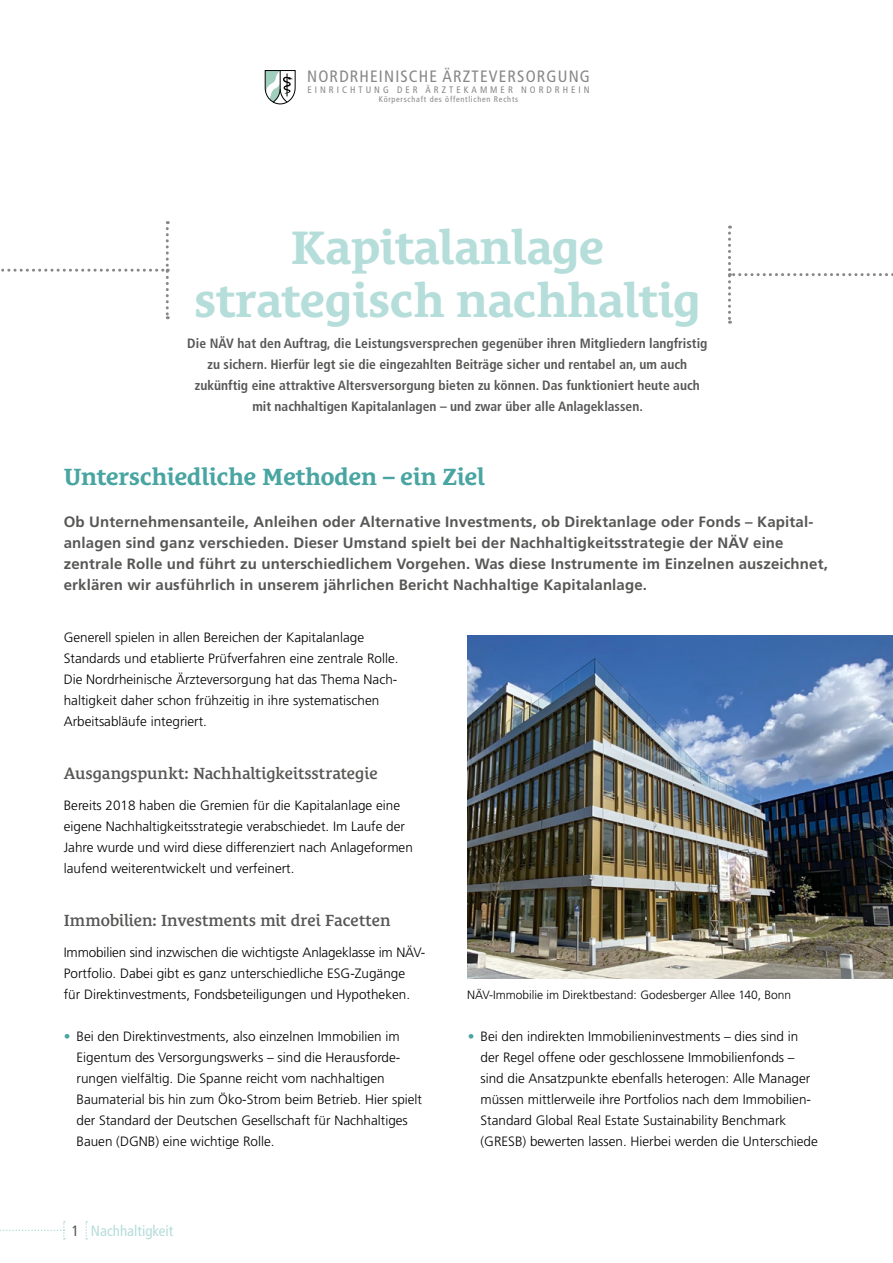
<style>
.page{position:relative;width:893px;height:1263px;background:#fff}
.page>*{position:absolute;margin:0;border:0;box-sizing:border-box;transform-origin:0 0}
.t1{font:700 48px/52.5px "Le Monde Courrier Std";letter-spacing:-.01em;color:#b5ddda;text-align:center}
.t2{font:700 24px "Le Monde Courrier Std";letter-spacing:-.01em;color:#49a5a2}
.t3{font:600 16.5px "Le Monde Courrier Std";letter-spacing:-.01em;color:#575756}
.t4{font:condensed 16.5px "Frutiger LT Std";letter-spacing:.07em;color:#878787}
.t5{font:700 15px/21px "Frutiger LT Std";letter-spacing:.01em;color:#575756}
.t6{font:condensed 15px "Frutiger LT Std";color:#b5ddda}
.t7{font:300 13.5px/21px "Frutiger LT Std";color:#000}
.t8{font:700 condensed 13.5px/21px "Frutiger LT Std";color:#575756;text-align:center}
.t9{font:300 12px "Frutiger LT Std";color:#000}
.t10{font:condensed 9.45px "Frutiger LT Std";letter-spacing:.32em;color:#878787}
.t11{font:condensed 8.25px "Frutiger LT Std";letter-spacing:.09em;color:#878787}
.s1{color:#49a5a2}
.s2{color:#575756}
</style>
<div class="page">
<svg style="left:0;top:1221px;width:65px;height:18px"></svg>
<svg style="left:85px;top:1221px;width:2px;height:18px"></svg>
<img style="left:468px;top:635px;width:425px;height:343px">
<svg style="left:265px;top:70px;width:31px;height:34px"></svg>
<svg style="left:1px;top:221px;width:168px;height:98px"></svg>
<svg style="left:728px;top:226px;width:165px;height:98px"></svg>
<p class="t4" style="left:307px;top:67px;width:284px">NORDRHEINISCHE ÄRZTEVERSORGUNG</p>
<p class="t10" style="left:307px;top:84px;width:284px">EINRICHTUNG DER ÄRZTEKAMMER NORDRHEIN</p>
<p class="t11" style="left:379px;top:95px;width:141px">Körperschaft des öffentlichen Rechts</p>
<h1 class="t1" style="left:194px;top:221px;width:509px">Kapitalanlage strategisch nachhaltig</h1>
<p class="t8" style="left:187px;top:332px;width:522px">Die NÄV hat den Auftrag, die Leistungsversprechen gegenüber ihren Mitgliedern langfristig zu sichern. Hierfür legt sie die eingezahlten Beiträge sicher und rentabel an, um auch zukünftig eine attraktive Altersversorgung bieten zu können. Das funktioniert heute auch mit nachhaltigen Kapitalanlagen – und zwar über alle Anlageklassen.</p>
<h2 class="t2" style="left:64px;top:462px;width:423px">Unterschiedliche Methoden – ein Ziel</h2>
<p class="t5" style="left:64px;top:511px;width:766px">Ob Unternehmensanteile, Anleihen oder Alternative Investments, ob Direktanlage oder Fonds – Kapital&shy;anlagen sind ganz verschieden. Dieser Umstand spielt bei der Nachhaltigkeitsstrategie der NÄV eine zentrale Rolle und führt zu unterschiedlichem Vorgehen. Was diese Instrumente im Einzelnen auszeichnet, erklären wir ausführlich in unserem jährlichen Bericht Nachhaltige Kapitalanlage.</p>
<p class="t7" style="left:64px;top:627px;width:336px">Generell spielen in allen Bereichen der Kapitalanlage Standards und etablierte Prüfverfahren eine zentrale Rolle.<br>Die Nordrheinische Ärzteversorgung hat das Thema Nach&shy;haltigkeit daher schon frühzeitig in ihre systematischen Arbeitsabläufe integriert.</p>
<p class="t3" style="left:64px;top:763px;width:315px">Ausgangspunkt: Nachhaltigkeitsstrategie</p>
<p class="t7" style="left:64px;top:795px;width:351px">Bereits 2018 haben die Gremien für die Kapitalanlage eine eigene Nachhaltigkeitsstrategie verabschiedet. Im Laufe der Jahre wurde und wird diese differenziert nach Anlageformen laufend weiterentwickelt und verfeinert.</p>
<p class="t3" style="left:64px;top:910px;width:328px">Immobilien: Investments mit drei Facetten</p>
<p class="t7" style="left:64px;top:942px;width:362px">Immobilien sind inzwischen die wichtigste Anlageklasse im NÄV-<br>Portfolio. Dabei gibt es ganz unterschiedliche ESG-Zugänge für Direktinvestments, Fondsbeteiligungen und Hypotheken.</p>
<p class="t7" style="left:77px;top:1026px;width:347px;text-indent:-13px"><span class="s1">•</span> Bei den Direktinvestments, also einzelnen Immobilien im Eigentum des Versorgungswerks – sind die Herausforde&shy;rungen vielfältig. Die Spanne reicht vom nachhaltigen Baumaterial bis hin zum Öko-Strom beim Betrieb. Hier spielt der Standard der Deutschen Gesellschaft für Nachhaltiges Bauen (DGNB) eine wichtige Rolle.</p>
<p class="t7" style="left:480px;top:1026px;width:339px;text-indent:-13px"><span class="s1">•</span> Bei den indirekten Immobilieninvestments – dies sind in der Regel offene oder geschlossene Immobilienfonds – sind die Ansatzpunkte ebenfalls heterogen: Alle Manager müssen mittlerweile ihre Portfolios nach dem Immobilien-Standard Global Real Estate Sustainability Benchmark (GRESB) bewerten lassen. Hierbei werden die Unterschiede</p>
<p class="t9" style="left:467px;top:988px;width:326px">NÄV-Immobilie im Direktbestand: Godesberger Allee 140, Bonn</p>
<p class="t6" style="left:72px;top:1222px;width:103px"><span class="s2">1</span> Nachhaltigkeit</p>
</div>
